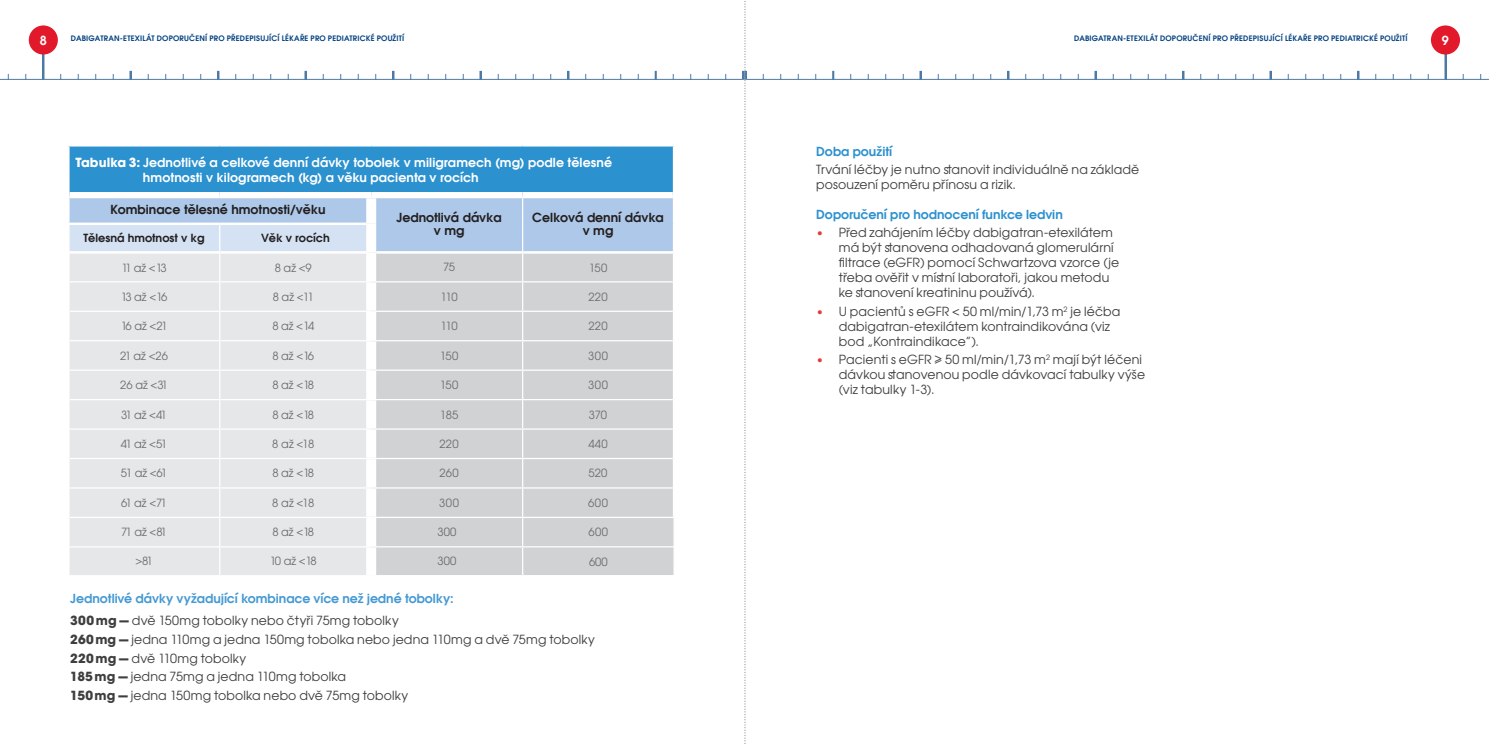
<style>
.page{position:relative;width:1489px;height:745px;background:#fff}
.page>*{position:absolute;margin:0;border:0;box-sizing:border-box;transform-origin:0 0}
.bullet_1{font:12.5px/15px "Avant Garde Gothic Bk ITC";letter-spacing:.01em;color:#3e3e3f}
.body_2{font:600 12.5px/15px "Avant Garde";letter-spacing:.005em;color:#fff}
.t1{font:600 12.5px/13.8px "Avant Garde";color:#231f20;text-align:center}
.body_2-2{font:600 12.5px "Avant Garde";letter-spacing:-.005em;color:#4499d3}
.body_2-3{font:600 12.5px "Avant Garde";letter-spacing:-.005em;color:#2c91cf}
.t2{font:11.25px "Avant Garde Gothic Bk ITC";color:#6c6d70}
.t3{font:600 11.25px "Avant Garde";color:#231f20}
.t4{font:600 7.5px "Avant Garde";letter-spacing:.025em;color:#014081}
.s1{font-family:"Avant Garde Gothic Bd ITC";font-weight:400}
.s2{font-family:"Avant Garde Gothic Bd ITC"}
.s3{color:#e53b37}
</style>
<div class="page">
<hr style="left:1444px;top:54px;width:2px;height:26px;background:#014081">
<hr style="left:747px;top:79px;width:741px;height:1px;background:#014081">
<svg style="left:1356px;top:71px;width:3px;height:9px"></svg>
<svg style="left:1269px;top:71px;width:2px;height:9px"></svg>
<svg style="left:1181px;top:71px;width:3px;height:9px"></svg>
<svg style="left:1094px;top:71px;width:2px;height:9px"></svg>
<svg style="left:1006px;top:71px;width:3px;height:9px"></svg>
<svg style="left:919px;top:71px;width:3px;height:9px"></svg>
<svg style="left:832px;top:71px;width:2px;height:9px"></svg>
<hr style="left:42px;top:54px;width:2px;height:26px;background:#014081">
<hr style="left:0;top:79px;width:742px;height:1px;background:#014081">
<svg style="left:129px;top:71px;width:3px;height:9px"></svg>
<svg style="left:217px;top:71px;width:2px;height:9px"></svg>
<svg style="left:304px;top:71px;width:3px;height:9px"></svg>
<svg style="left:392px;top:71px;width:2px;height:9px"></svg>
<svg style="left:479px;top:71px;width:3px;height:9px"></svg>
<svg style="left:567px;top:71px;width:2px;height:9px"></svg>
<svg style="left:654px;top:71px;width:2px;height:9px"></svg>
<div style="left:29px;top:25px;width:29px;height:29px;background:#e2192b;border-radius:50%"></div>
<div style="left:1430px;top:25px;width:29px;height:29px;background:#e2192b;border-radius:50%"></div>
<div style="left:68px;top:145px;width:606px;height:50px;background:#2c91cf"></div>
<hr style="left:67px;top:144px;width:153px;height:2px;background:#fff">
<hr style="left:67px;top:146px;width:3px;height:49px;background:#fff">
<hr style="left:220px;top:144px;width:151px;height:2px;background:#fff">
<hr style="left:371px;top:144px;width:151px;height:2px;background:#fff">
<hr style="left:522px;top:144px;width:153px;height:2px;background:#fff">
<hr style="left:672px;top:146px;width:3px;height:49px;background:#fff">
<div style="left:70px;top:192px;width:150px;height:6px;background:#fff"></div>
<div style="left:220px;top:192px;width:151px;height:6px;background:#fff"></div>
<div style="left:371px;top:192px;width:151px;height:6px;background:#fff"></div>
<div style="left:522px;top:192px;width:150px;height:6px;background:#fff"></div>
<svg style="left:68px;top:195px;width:606px;height:379px;background:#d9dde2"></svg>
<svg style="left:742px;top:1px;width:5px;height:743px"></svg>
<p class="t4" style="left:71px;top:33px;width:335px">DABIGATRAN-ETEXILÁT DOPORUČENÍ PRO PŘEDEPISUJÍCÍ LÉKAŘE PRO PEDIATRICKÉ POUŽITÍ</p>
<p class="t4" style="left:1074px;top:33px;width:335px">DABIGATRAN-ETEXILÁT DOPORUČENÍ PRO PŘEDEPISUJÍCÍ LÉKAŘE PRO PEDIATRICKÉ POUŽITÍ</p>
<p class="body_2" style="left:40px;top:33px;width:9px">8</p>
<p class="body_2" style="left:1441px;top:33px;width:8px">9</p>
<p class="body_2" style="left:143px;top:155px;width:470px;text-indent:-67px"><span class="s1">Tabulka 3:</span> Jednotlivé a celkové denní dávky tobolek v miligramech (mg) podle tělesné hmotnosti v kilogramech (kg) a věku pacienta v rocích</p>
<p class="t1" style="left:110px;top:202px;width:217px">Kombinace tělesné hmotnosti/věku</p>
<p class="t1" style="left:396px;top:210px;width:107px">Jednotlivá dávka v mg</p>
<p class="t1" style="left:532px;top:210px;width:133px">Celková denní dávka v mg</p>
<p class="t3" style="left:84px;top:230px;width:122px">Tělesná hmotnost v kg</p>
<p class="t3" style="left:261px;top:230px;width:70px">Věk v rocích</p>
<p class="t2" style="left:121px;top:260px;width:47px">11 až &lt;13</p>
<p class="t2" style="left:275px;top:260px;width:38px">8 až &lt;9</p>
<p class="t2" style="left:443px;top:260px;width:14px">75</p>
<p class="t2" style="left:588px;top:260px;width:20px">150</p>
<p class="t2" style="left:121px;top:289px;width:48px">13 až &lt;16</p>
<p class="t2" style="left:273px;top:289px;width:43px">8 až &lt;11</p>
<p class="t2" style="left:440px;top:289px;width:19px">110</p>
<p class="t2" style="left:588px;top:289px;width:21px">220</p>
<p class="t2" style="left:121px;top:319px;width:48px">16 až &lt;21</p>
<p class="t2" style="left:272px;top:319px;width:43px">8 až &lt;14</p>
<p class="t2" style="left:440px;top:319px;width:19px">110</p>
<p class="t2" style="left:588px;top:319px;width:21px">220</p>
<p class="t2" style="left:120px;top:348px;width:49px">21 až &lt;26</p>
<p class="t2" style="left:272px;top:348px;width:43px">8 až &lt;16</p>
<p class="t2" style="left:440px;top:348px;width:20px">150</p>
<p class="t2" style="left:588px;top:348px;width:21px">300</p>
<p class="t2" style="left:120px;top:377px;width:49px">26 až &lt;31</p>
<p class="t2" style="left:272px;top:377px;width:43px">8 až &lt;18</p>
<p class="t2" style="left:440px;top:377px;width:20px">150</p>
<p class="t2" style="left:588px;top:377px;width:21px">300</p>
<p class="t2" style="left:121px;top:407px;width:47px">31 až &lt;41</p>
<p class="t2" style="left:272px;top:407px;width:43px">8 až &lt;18</p>
<p class="t2" style="left:440px;top:407px;width:20px">185</p>
<p class="t2" style="left:589px;top:407px;width:20px">370</p>
<p class="t2" style="left:121px;top:436px;width:48px">41 až &lt;51</p>
<p class="t2" style="left:272px;top:436px;width:43px">8 až &lt;18</p>
<p class="t2" style="left:439px;top:436px;width:21px">220</p>
<p class="t2" style="left:588px;top:436px;width:21px">440</p>
<p class="t2" style="left:121px;top:466px;width:48px">51 až &lt;61</p>
<p class="t2" style="left:272px;top:466px;width:43px">8 až &lt;18</p>
<p class="t2" style="left:439px;top:466px;width:20px">260</p>
<p class="t2" style="left:588px;top:466px;width:20px">520</p>
<p class="t2" style="left:121px;top:495px;width:47px">61 až &lt;71</p>
<p class="t2" style="left:272px;top:495px;width:43px">8 až &lt;18</p>
<p class="t2" style="left:439px;top:495px;width:21px">300</p>
<p class="t2" style="left:588px;top:495px;width:21px">600</p>
<p class="t2" style="left:121px;top:525px;width:47px">71 až &lt;81</p>
<p class="t2" style="left:272px;top:525px;width:43px">8 až &lt;18</p>
<p class="t2" style="left:437px;top:525px;width:20px">300</p>
<p class="t2" style="left:588px;top:525px;width:21px">600</p>
<p class="t2" style="left:135px;top:554px;width:19px">&gt;81</p>
<p class="t2" style="left:270px;top:554px;width:48px">10 až &lt;18</p>
<p class="t2" style="left:437px;top:554px;width:20px">300</p>
<p class="t2" style="left:589px;top:554px;width:20px">600</p>
<p class="body_2-2" style="left:70px;top:590px;width:385px">Jednotlivé dávky vyžadující kombinace více než jedné tobolky:</p>
<p class="bullet_1" style="left:70px;top:612px;width:330px"><span class="s2">300mg</span> dvě 150mg tobolky nebo čtyři 75mg tobolky</p>
<p class="bullet_1" style="left:70px;top:631px;width:526px"><span class="s2">260mg</span> jedna 110mg a jedna 150mg tobolka nebo jedna 110mg a dvě 75mg tobolky</p>
<p class="bullet_1" style="left:70px;top:650px;width:177px"><span class="s2">220mg</span> dvě 110mg tobolky</p>
<p class="bullet_1" style="left:70px;top:668px;width:277px"><span class="s2">185mg</span> jedna 75mg a jedna 110mg tobolka</p>
<p class="bullet_1" style="left:70px;top:687px;width:339px"><span class="s2">150mg</span> jedna 150mg tobolka nebo dvě 75mg tobolky</p>
<p class="body_2-3" style="left:816px;top:143px;width:77px">Doba použití</p>
<p class="bullet_1" style="left:816px;top:162px;width:324px">Trvání léčby je nutno stanovit individuálně na základě posouzení poměru přínosu a rizik.</p>
<p class="body_2-3" style="left:816px;top:205px;width:248px">Doporučení pro hodnocení funkce ledvin</p>
<p class="bullet_1" style="left:838px;top:225px;width:282px;text-indent:-22px"><span class="s3">•</span> Před zahájením léčby dabigatran-etexilátem má být stanovena odhadovaná glomerulární filtrace (eGFR) pomocí Schwartzova vzorce (je třeba ověřit v místní laboratoři, jakou metodu ke stanovení kreatininu používá).</p>
<p class="bullet_1" style="left:838px;top:303px;width:283px;text-indent:-22px"><span class="s3">•</span> U pacientů s eGFR &lt; 50 ml/min/1,73 m<sup>2</sup> je léčba dabigatran-etexilátem kontraindikována (viz bod „Kontraindikace”).</p>
<p class="bullet_1" style="left:838px;top:352px;width:308px;text-indent:-22px"><span class="s3">•</span> Pacienti s eGFR ≥ 50 ml/min/1,73 m<sup>2</sup> mají být léčeni dávkou stanovenou podle dávkovací tabulky výše (viz tabulky 1-3).</p>
</div>
